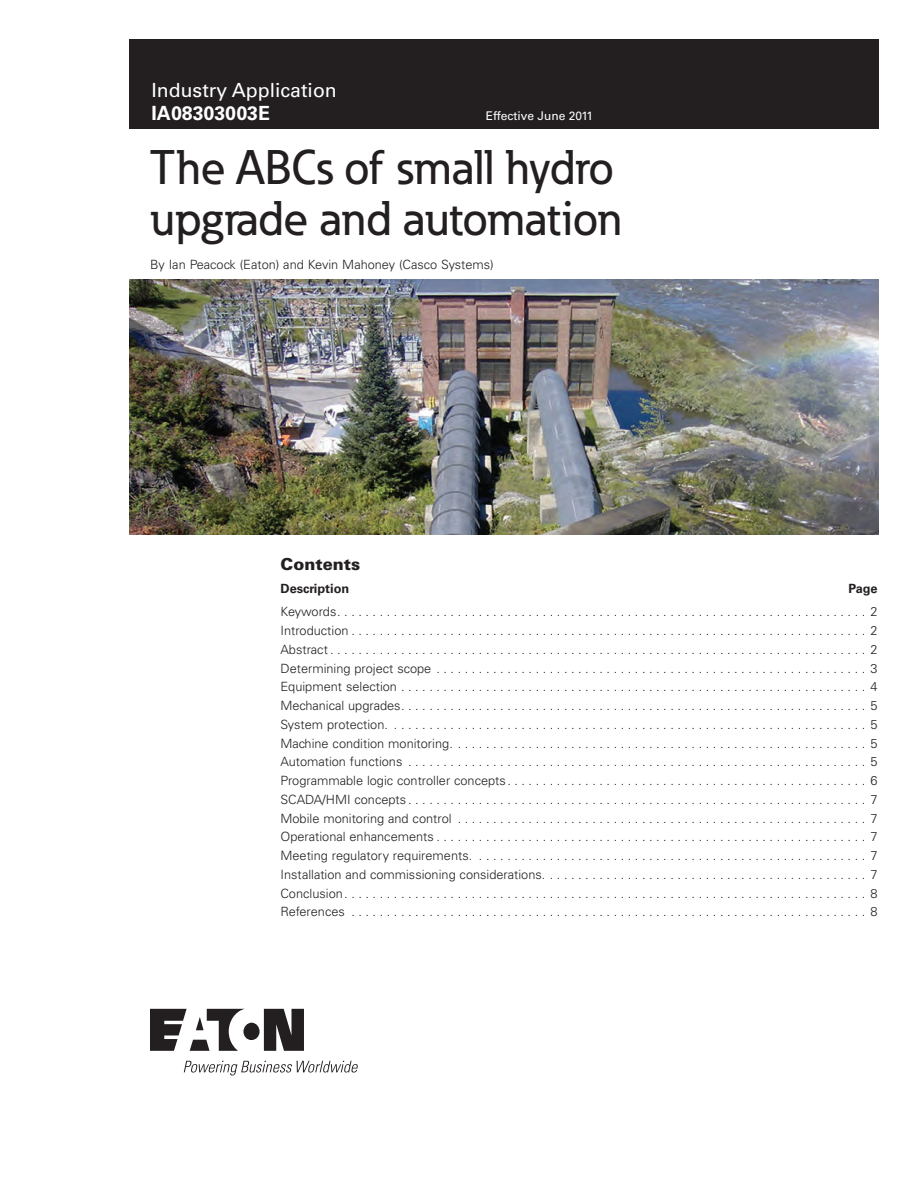
<style>
.page{position:relative;width:918px;height:1188px;background:#fff}
.page>*{position:absolute;margin:0;border:0;box-sizing:border-box;transform-origin:0 0}
._00_Product{font:500 48px/51px "Eaton";color:#231f20}
._00_Application{font:19.5px/22.5px "Univers LT Std";color:#fff}
._01_Head1{font:900 16.5px "Univers LT Std";color:#231f20}
._10_TOC4__2_column{font:300 12.75px "Univers LT Std";color:#231f20}
._10_TOC3__2_column{font:300 12.75px "Univers LT Std";color:#231f20}
._10_TOC2__2_column{font:300 12.75px "Univers LT Std";color:#231f20}
._02_Body{font:300 12.75px "Univers LT Std";color:#231f20}
._10_TOC1{font:700 12.75px "Univers LT Std";color:#231f20}
._00_Brand_Effective{font:12px "Univers LT Std";color:#fff}
.s1{font-weight:700}
</style>
<div class="page">
<div style="left:129px;top:39px;width:750px;height:90px;background:#231f20"></div>
<svg style="left:150px;top:1009px;width:154px;height:42px"></svg>
<svg style="left:184px;top:1061px;width:174px;height:15px"></svg>
<img style="left:130px;top:279px;width:748px;height:256px">
<p class="_00_Application" style="left:152px;top:79px;width:187px">Industry Application<br><span class="s1">IA08303003E</span></p>
<p class="_00_Product" style="left:150px;top:141px;width:473px">The ABCs of small hydro upgrade and automation</p>
<p class="_02_Body" style="left:150px;top:257px;width:345px">By Ian Peacock (Eaton) and Kevin Mahoney (Casco Systems)</p>
<p class="_00_Brand_Effective" style="left:486px;top:109px;width:109px">Effective June 2011</p>
<p class="_01_Head1" style="left:280px;top:554px;width:81px">Contents</p>
<p class="_10_TOC1" style="left:280px;top:581px;width:70px">Description</p>
<p class="_10_TOC1" style="left:849px;top:581px;width:30px">Page</p>
<p class="_10_TOC2__2_column" style="left:280px;top:604px;width:598px">Keywords . . . . . . . . . . . . . . . . . . . . . . . . . . . . . . . . . . . . . . . . . . . . . . . . . . . . . . . . . . . . . . . . . . . . . . . . . . . 2</p>
<p class="_10_TOC2__2_column" style="left:280px;top:623px;width:599px">Introduction . . . . . . . . . . . . . . . . . . . . . . . . . . . . . . . . . . . . . . . . . . . . . . . . . . . . . . . . . . . . . . . . . . . . . . . . . 2</p>
<p class="_10_TOC3__2_column" style="left:280px;top:642px;width:599px">Abstract . . . . . . . . . . . . . . . . . . . . . . . . . . . . . . . . . . . . . . . . . . . . . . . . . . . . . . . . . . . . . . . . . . . . . . . . . . . . 2</p>
<p class="_10_TOC3__2_column" style="left:280px;top:660px;width:599px">Determining project scope . . . . . . . . . . . . . . . . . . . . . . . . . . . . . . . . . . . . . . . . . . . . . . . . . . . . . . . . . . . . . 3</p>
<p class="_10_TOC4__2_column" style="left:280px;top:679px;width:599px">Equipment selection . . . . . . . . . . . . . . . . . . . . . . . . . . . . . . . . . . . . . . . . . . . . . . . . . . . . . . . . . . . . . . . . . . 4</p>
<p class="_10_TOC4__2_column" style="left:280px;top:698px;width:599px">Mechanical upgrades . . . . . . . . . . . . . . . . . . . . . . . . . . . . . . . . . . . . . . . . . . . . . . . . . . . . . . . . . . . . . . . . . . 5</p>
<p class="_10_TOC4__2_column" style="left:280px;top:717px;width:598px">System protection. . . . . . . . . . . . . . . . . . . . . . . . . . . . . . . . . . . . . . . . . . . . . . . . . . . . . . . . . . . . . . . . . . . . 5</p>
<p class="_10_TOC2__2_column" style="left:280px;top:735px;width:598px">Machine condition monitoring. . . . . . . . . . . . . . . . . . . . . . . . . . . . . . . . . . . . . . . . . . . . . . . . . . . . . . . . . . . 5</p>
<p class="_10_TOC3__2_column" style="left:280px;top:754px;width:599px">Automation functions . . . . . . . . . . . . . . . . . . . . . . . . . . . . . . . . . . . . . . . . . . . . . . . . . . . . . . . . . . . . . . . . . 5</p>
<p class="_10_TOC4__2_column" style="left:280px;top:773px;width:599px">Programmable logic controller concepts . . . . . . . . . . . . . . . . . . . . . . . . . . . . . . . . . . . . . . . . . . . . . . . . . . . 6</p>
<p class="_10_TOC3__2_column" style="left:280px;top:792px;width:599px">SCADA/HMI concepts . . . . . . . . . . . . . . . . . . . . . . . . . . . . . . . . . . . . . . . . . . . . . . . . . . . . . . . . . . . . . . . . . 7</p>
<p class="_10_TOC4__2_column" style="left:280px;top:810px;width:599px">Mobile monitoring and control . . . . . . . . . . . . . . . . . . . . . . . . . . . . . . . . . . . . . . . . . . . . . . . . . . . . . . . . . . 7</p>
<p class="_10_TOC4__2_column" style="left:280px;top:829px;width:599px">Operational enhancements . . . . . . . . . . . . . . . . . . . . . . . . . . . . . . . . . . . . . . . . . . . . . . . . . . . . . . . . . . . . . 7</p>
<p class="_10_TOC4__2_column" style="left:280px;top:848px;width:598px">Meeting regulatory requirements. . . . . . . . . . . . . . . . . . . . . . . . . . . . . . . . . . . . . . . . . . . . . . . . . . . . . . . . 7</p>
<p class="_10_TOC2__2_column" style="left:280px;top:867px;width:598px">Installation and commissioning considerations. . . . . . . . . . . . . . . . . . . . . . . . . . . . . . . . . . . . . . . . . . . . . . 7</p>
<p class="_10_TOC3__2_column" style="left:280px;top:885px;width:599px">Conclusion . . . . . . . . . . . . . . . . . . . . . . . . . . . . . . . . . . . . . . . . . . . . . . . . . . . . . . . . . . . . . . . . . . . . . . . . . . 8</p>
<p class="_10_TOC4__2_column" style="left:280px;top:904px;width:599px">References . . . . . . . . . . . . . . . . . . . . . . . . . . . . . . . . . . . . . . . . . . . . . . . . . . . . . . . . . . . . . . . . . . . . . . . . . 8</p>
</div>
